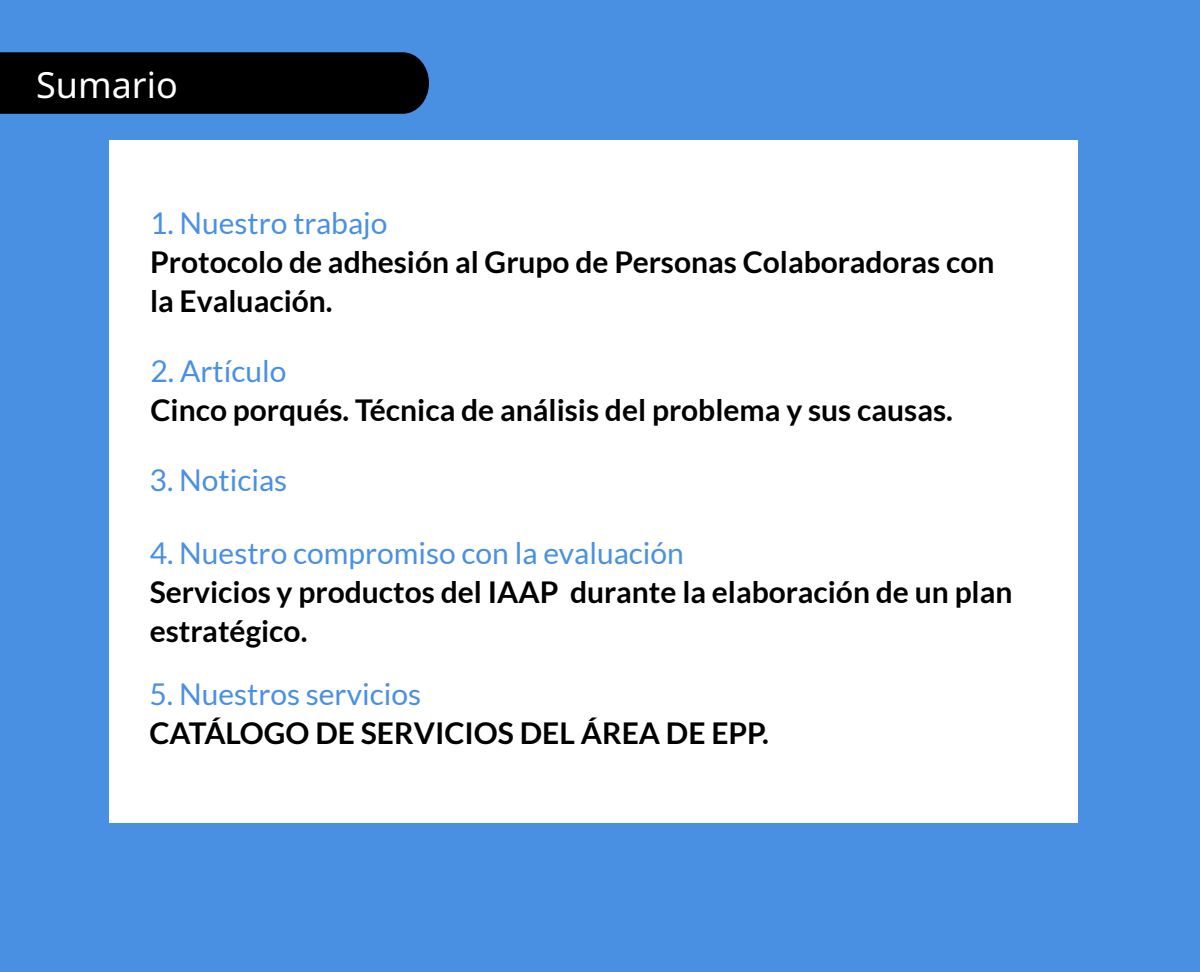
<style>
.page{position:relative;width:1200px;height:972px;background:#4a90e2}
.page>*{position:absolute;margin:0;border:0;box-sizing:border-box;transform-origin:0 0}
.t1{font:36px "Noto Sans";color:#fff}
.t2{font:700 30px/39px "Lato";color:#000}
.t3{font:30px "Lato";color:#4a90e2}
</style>
<div class="page">
<div style="left:109px;top:141px;width:969px;height:682px;background:#fff"></div>
<div style="left:0;top:52px;width:429px;height:62px;background:#000"></div>
<p class="t1" style="left:36px;top:59px;width:143px">Sumario</p>
<p class="t3" style="left:150px;top:204px;width:239px">1. Nuestro trabajo</p>
<p class="t2" style="left:150px;top:242px;width:846px">Protocolo de adhesión al Grupo de Personas Colaboradoras con la Evaluación.</p>
<p class="t3" style="left:150px;top:353px;width:137px">2. Artículo</p>
<p class="t2" style="left:150px;top:390px;width:804px">Cinco porqués. Técnica de análisis del problema y sus causas.</p>
<p class="t3" style="left:150px;top:462px;width:139px">3. Noticias</p>
<p class="t3" style="left:150px;top:534px;width:536px">4. Nuestro compromiso con la evaluación</p>
<p class="t2" style="left:150px;top:572px;width:864px">Servicios y productos del IAAP durante la elaboración de un plan estratégico.</p>
<p class="t3" style="left:149px;top:675px;width:273px">5. Nuestros servicios</p>
<p class="t2" style="left:149px;top:713px;width:621px">CATÁLOGO DE SERVICIOS DEL ÁREA DE EPP.</p>
</div>
